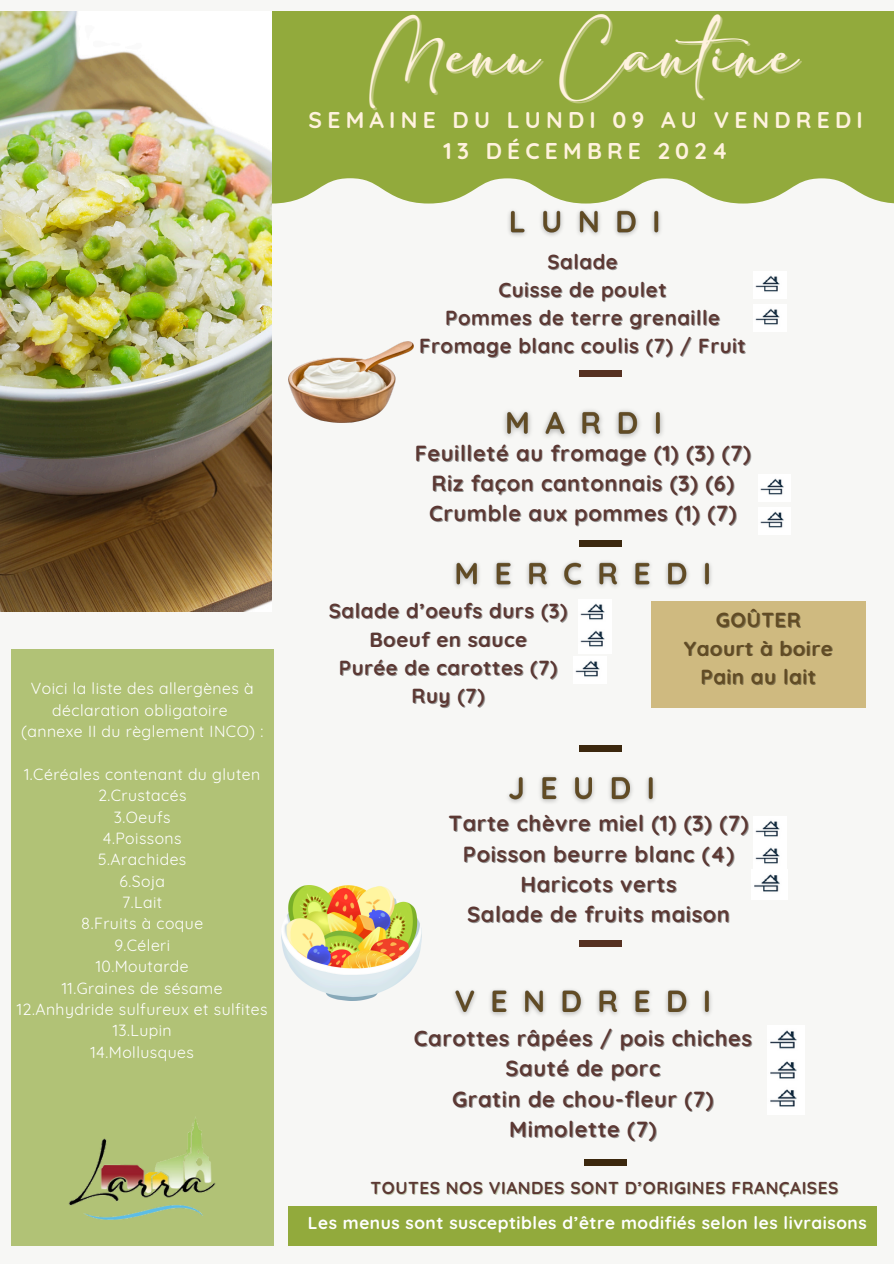
<style>
.page{position:relative;width:894px;height:1264px;background:#fff}
.page>*{position:absolute;margin:0;border:0;box-sizing:border-box;transform-origin:0 0}
.t1{font:47.25px "adelia";letter-spacing:.03em;color:#fff2de}
.t2{font:700 22.65px/31.5px "Quicksand";letter-spacing:.23em;color:#fff2de;text-align:center}
.t3{font:700 21.75px/30.3px "Quicksand";letter-spacing:.03em;color:#5c3833;text-align:center}
.t4{font:700 20.25px "Quicksand";letter-spacing:.03em;color:#5c3833}
.t5{font:700 20.25px/28.2px "Quicksand";letter-spacing:.03em;color:#614b24;text-align:center}
.t6{font:700 17.25px "Quicksand";letter-spacing:.03em;color:#fff}
.t7{font:700 17.25px "Quicksand";letter-spacing:.03em;color:#5c3833}
.t8{font:15.75px "Quicksand";letter-spacing:.03em;color:#fff}
</style>
<div class="page">
<div style="left:0;top:0;width:893px;height:1263px;background:#f7f7f5"></div>
<svg style="left:271px;top:92px;width:622px;height:111px;background:#9cb14e"></svg>
<div style="left:243px;top:11px;width:650px;height:81px;background:#92aa3c"></div>
<img style="left:0;top:11px;width:271px;height:601px">
<div style="left:578px;top:370px;width:43px;height:7px;background:#563121"></div>
<div style="left:578px;top:540px;width:43px;height:7px;background:#3c280e"></div>
<div style="left:579px;top:744px;width:43px;height:7px;background:#3c280e"></div>
<div style="left:578px;top:940px;width:43px;height:7px;background:#563121"></div>
<div style="left:11px;top:648px;width:262px;height:597px;background:#b1c276"></div>
<img style="left:68px;top:1117px;width:148px;height:103px">
<div style="left:288px;top:1206px;width:589px;height:39px;background:#92aa3c"></div>
<div style="left:584px;top:1158px;width:43px;height:7px;background:#3c280e"></div>
<img style="left:754px;top:874px;width:26px;height:18px">
<img style="left:755px;top:309px;width:25px;height:16px">
<div style="left:651px;top:601px;width:214px;height:106px;background:#cfba80"></div>
<img style="left:288px;top:341px;width:125px;height:81px">
<img style="left:281px;top:885px;width:140px;height:115px">
<img style="left:508px;top:776px;width:147px;height:27px">
<img style="left:502px;top:201px;width:174px;height:35px">
<img style="left:504px;top:410px;width:159px;height:28px">
<img style="left:454px;top:561px;width:258px;height:27px">
<img style="left:454px;top:989px;width:257px;height:27px">
<img style="left:755px;top:276px;width:25px;height:16px">
<img style="left:760px;top:479px;width:24px;height:16px">
<img style="left:760px;top:512px;width:24px;height:16px">
<img style="left:580px;top:604px;width:25px;height:43px">
<img style="left:575px;top:661px;width:25px;height:16px">
<img style="left:755px;top:821px;width:25px;height:43px">
<img style="left:770px;top:1030px;width:27px;height:49px">
<img style="left:770px;top:1089px;width:27px;height:18px">
<p class="t8" style="left:31px;top:678px;width:224px">Voici la liste des allergènes à</p>
<p class="t8" style="left:52px;top:699px;width:177px">déclaration obligatoire</p>
<p class="t8" style="left:21px;top:721px;width:244px">(annexe II du règlement INCO) :</p>
<p class="t8" style="left:24px;top:764px;width:237px">1.Céréales contenant du gluten</p>
<p class="t8" style="left:98px;top:785px;width:90px">2.Crustacés</p>
<p class="t8" style="left:114px;top:806px;width:58px">3.Oeufs</p>
<p class="t8" style="left:103px;top:828px;width:80px">4.Poissons</p>
<p class="t8" style="left:98px;top:849px;width:90px">5.Arachides</p>
<h4 class="t8" style="left:120px;top:870px;width:47px">6.Soja</h4>
<p class="t8" style="left:122px;top:892px;width:41px">7.Lait</p>
<p class="t8" style="left:81px;top:913px;width:123px">8.Fruits à coque</p>
<p class="t8" style="left:114px;top:935px;width:57px">9.Céleri</p>
<p class="t8" style="left:96px;top:956px;width:94px">10.Moutarde</p>
<h4 class="t8" style="left:62px;top:977px;width:162px">11.Graines de sésame</h4>
<p class="t8" style="left:17px;top:999px;width:252px">12.Anhydride sulfureux et sulfites</p>
<p class="t8" style="left:113px;top:1020px;width:60px">13.Lupin</p>
<p class="t8" style="left:91px;top:1041px;width:105px">14.Mollusques</p>
<p class="t1" style="left:369px;top:39px;width:430px">Menu Cantine</p>
<p class="t2" style="left:308px;top:103px;width:555px">SEMAINE DU LUNDI 09 AU VENDREDI<br>13 DÉCEMBRE 2024</p>
<h1 class="t4" style="left:547px;top:249px;width:72px">Salade</h1>
<h3 class="t4" style="left:498px;top:277px;width:170px">Cuisse de poulet</h3>
<h5 class="t4" style="left:445px;top:305px;width:276px">Pommes de terre grenaille</h5>
<p class="t4" style="left:419px;top:333px;width:328px">Fromage blanc coulis (7) / Fruit</p>
<h5 class="t3" style="left:414px;top:437px;width:338px">Feuilleté au fromage (1) (3) (7)</h5>
<p class="t3" style="left:431px;top:467px;width:304px">Riz façon cantonnais (3) (6)</p>
<p class="t3" style="left:429px;top:498px;width:309px">Crumble aux pommes (1) (7)</p>
<p class="t4" style="left:329px;top:598px;width:240px">Salade d’oeufs durs (3)</p>
<p class="t4" style="left:369px;top:626px;width:159px">Boeuf en sauce</p>
<p class="t4" style="left:339px;top:654px;width:220px">Purée de carottes (7)</p>
<p class="t4" style="left:411px;top:682px;width:75px">Ruy (7)</p>
<h6 class="t5" style="left:715px;top:605px;width:87px">GOÛTER</h6>
<p class="t5" style="left:683px;top:634px;width:150px">Yaourt à boire<br>Pain au lait</p>
<p class="t3" style="left:448px;top:807px;width:301px">Tarte chèvre miel (1) (3) (7)</p>
<p class="t3" style="left:463px;top:838px;width:273px">Poisson beurre blanc (4)</p>
<h4 class="t3" style="left:520px;top:868px;width:158px">Haricots verts</h4>
<p class="t3" style="left:467px;top:899px;width:264px">Salade de fruits maison</p>
<h3 class="t3" style="left:413px;top:1022px;width:339px">Carottes râpées / pois chiches<br>Sauté de porc<br>Gratin de chou-fleur (7)<br>Mimolette (7)</h3>
<p class="t7" style="left:370px;top:1176px;width:469px">TOUTES NOS VIANDES SONT D’ORIGINES FRANÇAISES</p>
<p class="t6" style="left:308px;top:1211px;width:560px">Les menus sont susceptibles d’être modifiés selon les livraisons</p>
</div>
